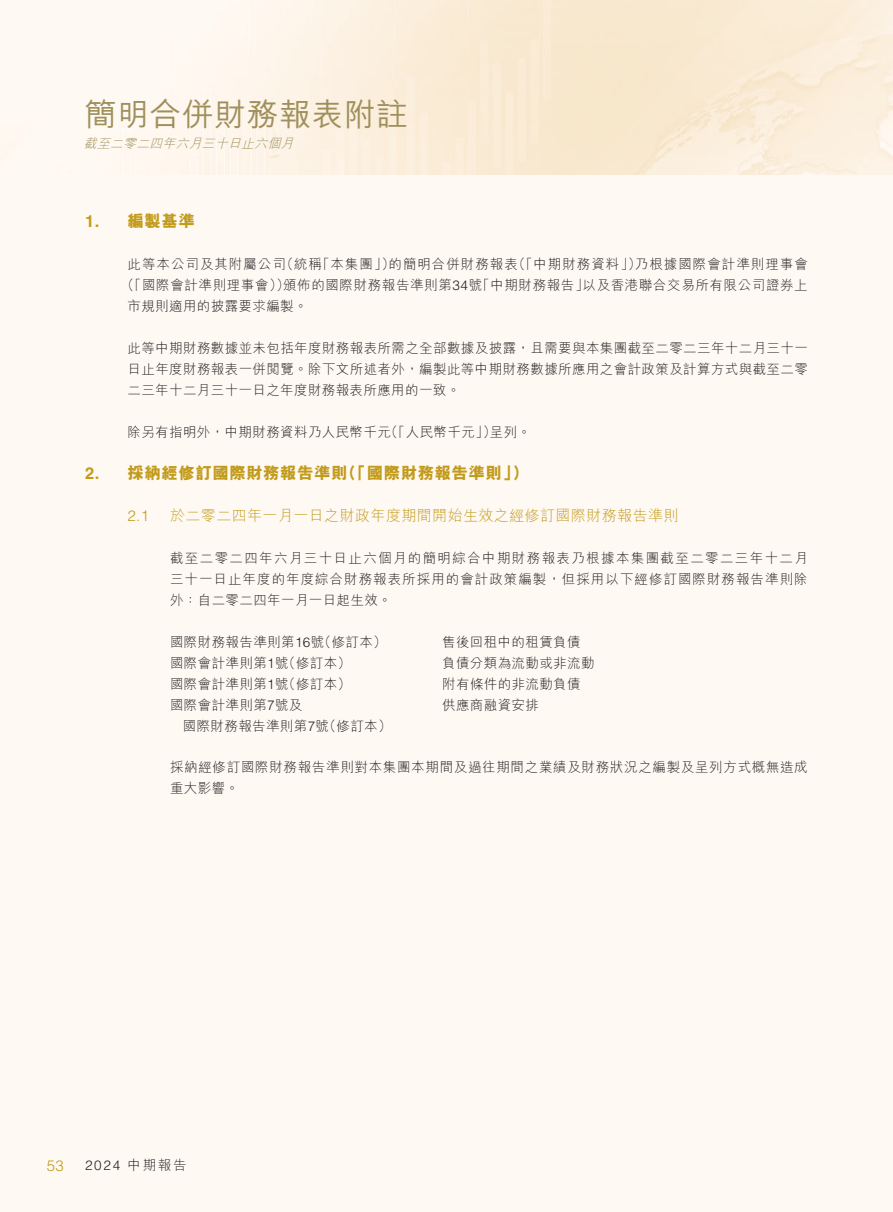
<style>
.page{position:relative;width:893px;height:1212px;background:#fff9f4}
.page>*{position:absolute;margin:0;border:0;box-sizing:border-box;transform-origin:0 0}
.t1{font:500 31.5px "M Hei HK";letter-spacing:.03em;color:#9f905b}
.t2{font:800 16.5px "M Hei HK";letter-spacing:.03em;color:#c29b1b}
.t3{font:700 16.5px "Helvetica LT Std";color:#c29b1b}
.t4{font:300 15px "M Hei HK";letter-spacing:.03em;color:#c29b1b}
.t5{font:300 15px "Helvetica LT Std";color:#c29b1b}
.t6{font:300 13.5px/21px "M Hei HK";letter-spacing:.03em;color:#231f20}
.t7{font:300 13.5px/21px "M Hei HK";letter-spacing:.05em;color:#231f20}
.t8{font:300 13.5px "M Hei HK";letter-spacing:.075em;color:#231f20}
.t9{font:300 13.5px "Helvetica LT Std";color:#231f20}
.t10{font:italic 300 12.75px "M Hei HK";color:#9f905b}
.s1{font-family:"Helvetica LT Std"}
</style>
<div class="page">
<h1 class="t1" style="left:85px;top:91px;width:324px">簡明合併財務報表附註</h1>
<p class="t10" style="left:84px;top:137px;width:214px">截至二零二四年六月三十日止六個月</p>
<p class="t3" style="left:85px;top:211px;width:16px">1.</p>
<p class="t3" style="left:85px;top:463px;width:16px">2.</p>
<p class="t2" style="left:128px;top:213px;width:69px">編製基準</p>
<p class="t6" style="left:280px;top:254px;width:43px">（統稱</p>
<p class="t6" style="left:316px;top:254px;width:80px">「本集團」）</p>
<p class="t6" style="left:512px;top:254px;width:131px">（「中期財務資料」）</p>
<p class="t8" style="left:128px;top:257px;width:160px">此等本公司及其附屬公司</p>
<p class="t8" style="left:635px;top:257px;width:174px">乃根據國際會計準則理事會</p>
<p class="t8" style="left:388px;top:257px;width:131px">的簡明合併財務報表</p>
<p class="t6" style="left:128px;top:275px;width:182px;text-indent:-7px">（「國際會計準則理事會））<br>市規則適用的披露要求編製。</p>
<p class="t6" style="left:128px;top:338px;width:682px;text-align:justify">此等中期財務數據並未包括年度財務報表所需之全部數據及披露，且需要與本集團截至二零二三年十二月三十一日止年度財務報表一併閱覽。除下文所述者外，編製此等中期財務數據所應用之會計政策及計算方式與截至二零二三年十二月三十一日之年度財務報表所應用的一致。</p>
<p class="t6" style="left:490px;top:422px;width:43px">呈列。</p>
<p class="t6" style="left:283px;top:275px;width:307px">頒佈的國際財務報告準則第<span class="s1">34</span> 「號 中期財務報告」</p>
<p class="t6" style="left:583px;top:275px;width:227px">以及香港聯合交易所有限公司證券上</p>
<p class="t6" style="left:384px;top:422px;width:113px">（「人民幣千元」）</p>
<p class="t6" style="left:128px;top:422px;width:265px">除另有指明外，中期財務資料乃人民幣千元</p>
<p class="t2" style="left:340px;top:465px;width:190px">（「國際財務報告準則 (「</p>
<p class="t2" style="left:128px;top:465px;width:222px">採納經修訂國際財務報告準則</p>
<p class="t5" style="left:128px;top:507px;width:23px">2.1</p>
<p class="t4" style="left:170px;top:508px;width:510px">於二零二四年一月一日之財政年度期間開始生效之經修訂國際財務報告準則</p>
<p class="t6" style="left:170px;top:548px;width:639px;text-align:justify">截至二零二四年六月三十日止六個月的簡明綜合中期財務報表乃根據本集團截至二零二三年十二月三十一日止年度的年度綜合財務報表所採用的會計政策編製，但採用以下經修訂國際財務報告準則除外：自二零二四年一月一日起生效。</p>
<p class="t6" style="left:442px;top:632px;width:140px">售後回租中的租賃負債</p>
<p class="t6" style="left:170px;top:632px;width:218px">國際財務報告準則第<span class="s1">16</span> （號修訂本）</p>
<p class="t6" style="left:170px;top:653px;width:182px">國際會計準則第 （號<span class="s1">1</span> 修訂本）</p>
<p class="t6" style="left:170px;top:674px;width:182px">國際會計準則第 （號<span class="s1">1</span> 修訂本）國際會計準則第<span class="s1">7</span>號及</p>
<p class="t6" style="left:183px;top:716px;width:210px">國際財務報告準則第 （號<span class="s1">7</span> 修訂本(</p>
<p class="t6" style="left:442px;top:653px;width:154px">負債分類為流動或非流動</p>
<p class="t6" style="left:442px;top:674px;width:140px">附有條件的非流動負債</p>
<p class="t6" style="left:442px;top:695px;width:98px">供應商融資安排</p>
<p class="t7" style="left:170px;top:756px;width:639px">採納經修訂國際財務報告準則對本集團本期間及過往期間之業績及財務狀況之編製及呈列方式概無造成重大影響。</p>
<p class="t5" style="left:47px;top:1156px;width:18px">53</p>
<p class="t9" style="left:85px;top:1157px;width:37px">2024</p>
<p class="t6" style="left:127px;top:1155px;width:61px">中期報告</p>
</div>
